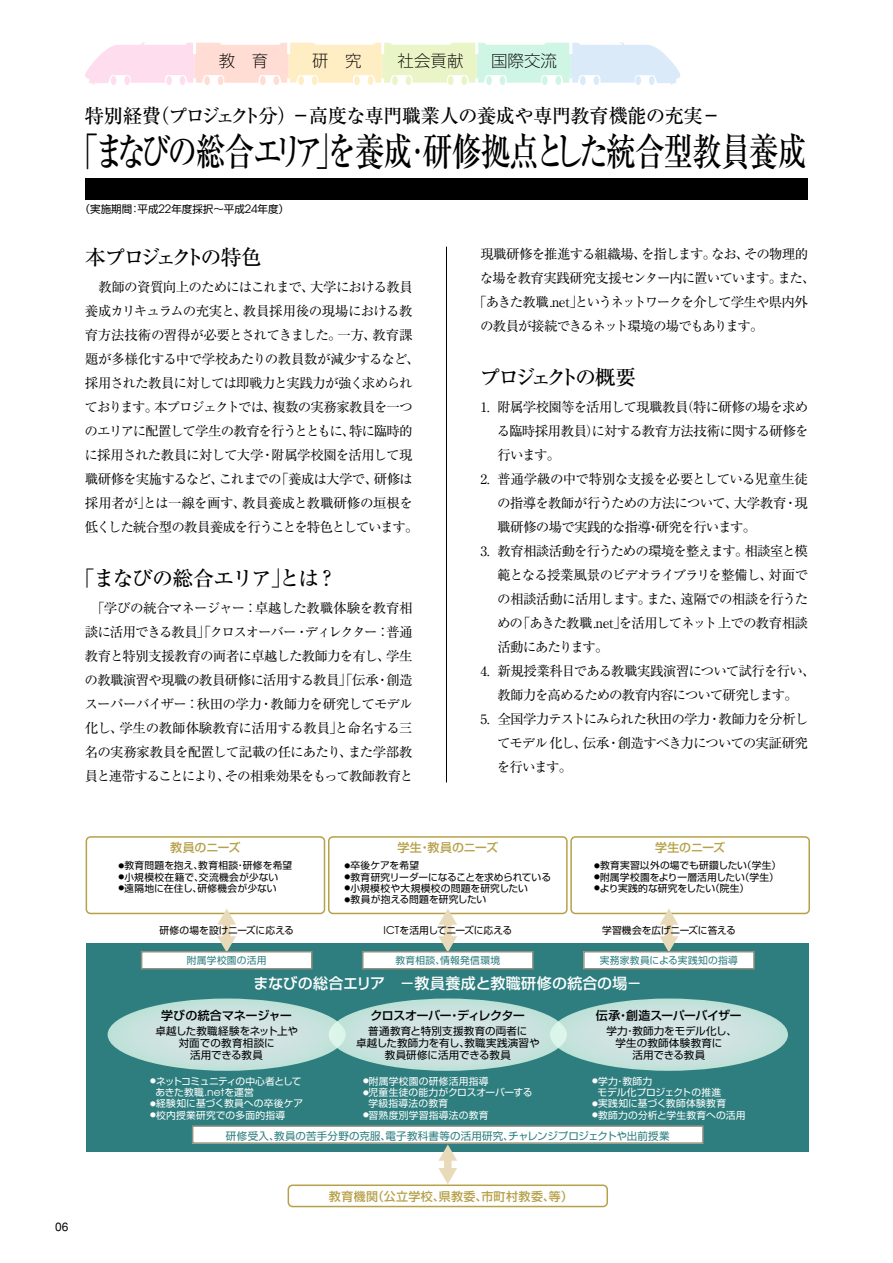
<style>
.page{position:relative;width:893px;height:1263px;background:#fff}
.page>*{position:absolute;margin:0;border:0;box-sizing:border-box;transform-origin:0 0}
.t1{font:500 39px "Ryumin";letter-spacing:-.06em;color:#000;scale:.76 1}
.t2{font:500 21px "Ryumin";letter-spacing:-.07em;color:#000}
.t3{font:500 21px "Ryumin";letter-spacing:-.205em;color:#000}
.t4{font:500 21px "Ryumin";letter-spacing:-.22em;color:#000}
.t5{font:500 19.5px "Ryumin";letter-spacing:-.045em;color:#000}
.t6{font:300 expanded 16.5px "Shin Go";color:#000}
.t7{font:500 15px "Shin Go";letter-spacing:.01em;color:#fff}
.t8{font:13.5px/24px "Ryumin";letter-spacing:-.065em;color:#000;text-align:justify}
.t9{font:13.5px "Ryumin";letter-spacing:-.085em;color:#000}
.t10{font:13.5px "Ryumin";letter-spacing:-.1em;color:#000}
.t11{font:500 12px "Shin Go";letter-spacing:.025em;color:#b6a149}
.t12{font:500 12px "Shin Go";letter-spacing:-.03em;color:#000}
.t13{font:500 12px "Shin Go";letter-spacing:-.05em;color:#000}
.t14{font:500 12px "Shin Go";letter-spacing:-.005em;color:#000}
.t15{font:500 12px "Shin Go";letter-spacing:-.015em;color:#b6a149}
.t16{font:500 12px "Gothic BBB";color:#000}
.t17{font:10.5px/12px "Shin Go";letter-spacing:.005em;color:#000;text-align:center}
.t18{font:10.5px "Shin Go";letter-spacing:.01em;color:#2e7e7f}
.t19{font:9.75px/11.2px "Shin Go";letter-spacing:.015em;color:#fff}
.t20{font:9.75px "Shin Go";letter-spacing:.005em;color:#000}
.t21{font:9.75px "Shin Go";letter-spacing:.025em;color:#000}
.t22{font:9.75px "Shin Go";letter-spacing:.025em;color:#2e7e7f}
.t23{font:9.75px/11.2px "Shin Go";letter-spacing:-.05em;color:#fff}
.t24{font:9.75px "Shin Go";letter-spacing:-.015em;color:#000}
.t25{font:9.75px "Shin Go";letter-spacing:.03em;color:#000}
.t26{font:9.75px "Shin Go";letter-spacing:-.045em;color:#000}
.s1{font-family:"Avant Garde";font-size:11.55px}
.s2{font-family:"Avant Garde";font-size:10.8px}
</style>
<div class="page">
<div style="left:85px;top:179px;width:723px;height:21px;background:#000"></div>
<hr style="left:446px;top:247px;width:1px;height:535px;background:#000">
<div style="left:86px;top:943px;width:723px;height:208px;background:#2e7e7f"></div>
<svg style="left:108px;top:998px;width:680px;height:73px"></svg>
<div style="left:328px;top:836px;width:240px;height:78px;border:2px solid #b6a149;border-radius:4px"></div>
<div style="left:288px;top:1184px;width:320px;height:23px;border:2px solid #b6a149;border-radius:4px"></div>
<div style="left:570px;top:836px;width:240px;height:78px;border:2px solid #b6a149;border-radius:4px"></div>
<div style="left:86px;top:836px;width:239px;height:78px;border:2px solid #b6a149;border-radius:4px"></div>
<div style="left:444px;top:922px;width:8px;height:17px;background:#e9dab9"></div>
<svg style="left:438px;top:936px;width:19px;height:15px"></svg>
<svg style="left:438px;top:909px;width:19px;height:16px"></svg>
<div style="left:665px;top:922px;width:8px;height:17px;background:#e9dab9"></div>
<svg style="left:659px;top:936px;width:19px;height:15px"></svg>
<svg style="left:660px;top:909px;width:18px;height:16px"></svg>
<div style="left:223px;top:922px;width:7px;height:17px;background:#e9dab9"></div>
<svg style="left:217px;top:936px;width:19px;height:15px"></svg>
<svg style="left:217px;top:909px;width:19px;height:16px"></svg>
<div style="left:363px;top:952px;width:170px;height:17px;background:#fff"></div>
<div style="left:362px;top:951px;width:172px;height:18px;border:2px solid #91917f"></div>
<div style="left:193px;top:1126px;width:510px;height:17px;background:#fff"></div>
<div style="left:192px;top:1125px;width:512px;height:19px;border:2px solid #91917f"></div>
<div style="left:584px;top:952px;width:170px;height:17px;background:#fff"></div>
<div style="left:583px;top:951px;width:172px;height:18px;border:2px solid #91917f"></div>
<div style="left:142px;top:952px;width:170px;height:17px;background:#fff"></div>
<div style="left:141px;top:951px;width:171px;height:18px;border:2px solid #91917f"></div>
<div style="left:444px;top:1158px;width:8px;height:13px;background:#e9dab9"></div>
<svg style="left:438px;top:1168px;width:19px;height:16px"></svg>
<svg style="left:438px;top:1144px;width:19px;height:17px"></svg>
<svg style="left:85px;top:43px;width:595px;height:42px"></svg>
<p class="t6" style="left:219px;top:50px;width:51px">教　育</p>
<p class="t6" style="left:312px;top:50px;width:51px">研　究</p>
<p class="t6" style="left:398px;top:50px;width:67px">社会貢献</p>
<p class="t6" style="left:491px;top:50px;width:67px">国際交流</p>
<h3 class="t5" style="left:85px;top:104px;width:637px">特別経費（プロジェクト分）－高度な専門職業人の養成や専門教育機能の充実－</h3>
<h1 class="t1" style="left:69px;top:128px;width:973px">「まなびの総合エリア」を養成・研修拠点とした統合型教員養成</h1>
<p class="t17" style="left:80px;top:202px;width:211px">（実施期間：平成<span class="s1">22</span>年度採択～平成<span class="s1">24</span>年度）</p>
<h2 class="t3" style="left:85px;top:245px;width:179px">本プロジェクトの特色</h2>
<p class="t8" style="left:84px;top:274px;width:337px;text-align:left">　教師の資質向上のためにはこれまで、大学における教員養成カリキュラムの充実と、教員採用後の現場における教育方法技術の習得が必要とされてきました。一方、教育課題が多様化する中で学校あたりの教員数が減少するなど、採用された教員に対しては即戦力と実践力が強く求められております。本プロジェクトでは、複数の実務家教員を一つのエリアに配置して学生の教育を行うとともに、特に臨時的に採用された教員に対して大学・附属学校園を活用して現職研修を実施するなど、これまでの「養成は大学で、研修は採用者が」とは一線を画す、教員養成と教職研修の垣根を低くした統合型の教員養成を行うことを特色としています。</p>
<h2 class="t2" style="left:74px;top:566px;width:265px">「まなびの総合エリア」とは？</h2>
<p class="t8" style="left:85px;top:595px;width:330px">　「学びの統合マネージャー：卓越した教職体験を教育相談に活用できる教員」「クロスオーバー・ディレクター：普通教育と特別支援教育の両者に卓越した教師力を有し、学生の教職演習や現職の教員研修に活用する教員」「伝承・創造スーパーバイザー：秋田の学力・教師力を研究してモデル化し、学生の教師体験教育に活用する教員」と命名する三名の実務家教員を配置して記載の任にあたり、また学部教員と連帯することにより、その相乗効果をもって教師教育と</p>
<p class="t8" style="left:480px;top:241px;width:329px">現職研修を推進する組織場、を指します。なお、その物理的</p>
<p class="t8" style="left:480px;top:265px;width:337px">な場を教育実践研究支援センター内に置いています。また、</p>
<p class="t9" style="left:473px;top:293px;width:336px">「あきた教職.net」というネットワークを介して学生や県内外</p>
<p class="t10" style="left:480px;top:317px;width:285px">の教員が接続できるネット環境の場でもあります。</p>
<h2 class="t4" style="left:480px;top:365px;width:158px">プロジェクトの概要</h2>
<p class="t8" style="left:497px;top:394px;width:313px;text-indent:-16px">1. 附属学校園等を活用して現職教員（特に研修の場を求める臨時採用教員）に対する教育方法技術に関する研修を行います。</p>
<p class="t8" style="left:497px;top:466px;width:312px;text-indent:-17px">2. 普通学級の中で特別な支援を必要としている児童生徒の指導を教師が行うための方法について、大学教育・現職研修の場で実践的な指導・研究を行います。</p>
<p class="t8" style="left:497px;top:538px;width:313px;text-indent:-17px">3. 教育相談活動を行うための環境を整えます。相談室と模範となる授業風景のビデオライブラリを整備し、対面での相談活動に活用します。また、遠隔での相談を行うための「あきた教職.net」を活用してネット上での教育相談活動にあたります。</p>
<p class="t8" style="left:480px;top:658px;width:336px;text-align:center">4. 新規授業科目である教職実践演習について試行を行い、教師力を高めるための教育内容について研究します。</p>
<p class="t8" style="left:497px;top:706px;width:313px;text-indent:-16px">5. 全国学力テストにみられた秋田の学力・教師力を分析してモデル化し、伝承・創造すべき力についての実証研究を行います。</p>
<p class="t16" style="left:55px;top:1220px;width:15px">06</p>
<p class="t15" style="left:397px;top:840px;width:102px">学生・教員のニーズ</p>
<p class="t20" style="left:345px;top:859px;width:76px"><sup>●</sup>卒後ケアを希望</p>
<p class="t24" style="left:345px;top:870px;width:208px"><sup>●</sup>教育研究リーダーになることを求められている</p>
<p class="t21" style="left:345px;top:881px;width:185px"><sup>●</sup>小規模校や大規模校の問題を研究したい</p>
<p class="t20" style="left:345px;top:893px;width:143px"><sup>●</sup>教員が抱える問題を研究したい</p>
<p class="t11" style="left:655px;top:840px;width:72px">学生のニーズ</p>
<p class="t20" style="left:594px;top:859px;width:188px"><sup>●</sup>教育実習以外の場でも研鑽したい（学生）</p>
<p class="t20" style="left:594px;top:870px;width:186px"><sup>●</sup>附属学校園をより一層活用したい（学生）</p>
<p class="t20" style="left:594px;top:881px;width:157px"><sup>●</sup>より実践的な研究をしたい（院生）</p>
<p class="t11" style="left:170px;top:840px;width:72px">教員のニーズ</p>
<p class="t20" style="left:119px;top:859px;width:175px"><sup>●</sup>教育問題を抱え、教育相談・研修を希望</p>
<p class="t25" style="left:119px;top:870px;width:161px"><sup>●</sup>小規模校在籍で、交流機会が少ない</p>
<p class="t21" style="left:119px;top:881px;width:160px"><sup>●</sup>遠隔地に在住し、研修機会が少ない</p>
<p class="t20" style="left:159px;top:923px;width:136px">研修の場を設けニーズに応える</p>
<p class="t26" style="left:383px;top:923px;width:130px"><span class="s2">ICT</span>を活用してニーズに応える</p>
<p class="t20" style="left:602px;top:923px;width:135px">学習機会を広げニーズに答える</p>
<p class="t22" style="left:395px;top:954px;width:106px">教育相談、情報発信環境</p>
<p class="t22" style="left:187px;top:954px;width:81px">附属学校園の活用</p>
<p class="t22" style="left:600px;top:954px;width:140px">実務家教員による実践知の指導</p>
<p class="t7" style="left:254px;top:973px;width:390px">まなびの総合エリア　－教員養成と教職研修の統合の場－</p>
<p class="t14" style="left:161px;top:1007px;width:132px">学びの統合マネージャー</p>
<p class="t17" style="left:155px;top:1024px;width:144px">卓越した教職経験をネット上や対面での教育相談に<br>活用できる教員</p>
<p class="t23" style="left:155px;top:1075px;width:148px;text-indent:-5px"><sup>●</sup>ネットコミュニティの中心者としてあきた教職<span class="s2">.net</span>を運営</p>
<p class="t19" style="left:150px;top:1097px;width:154px"><sup>●</sup>経験知に基づく教員への卒後ケア</p>
<p class="t19" style="left:150px;top:1109px;width:137px"><sup>●</sup>校内授業研究での多面的指導</p>
<p class="t12" style="left:370px;top:1007px;width:156px">クロスオーバー・ディレクター</p>
<p class="t17" style="left:356px;top:1024px;width:185px">普通教育と特別支援教育の両者に<br>卓越した教師力を有し、教職実践演習や教員研修に活用できる教員</p>
<p class="t19" style="left:363px;top:1075px;width:127px"><sup>●</sup>附属学校園の研修活用指導</p>
<p class="t19" style="left:368px;top:1086px;width:166px;text-indent:-5px"><sup>●</sup>児童生徒の能力がクロスオーバーする学級指導法の教育</p>
<p class="t19" style="left:363px;top:1109px;width:127px"><sup>●</sup>習熟度別学習指導法の教育</p>
<p class="t13" style="left:596px;top:1007px;width:147px">伝承・創造スーパーバイザー</p>
<p class="t17" style="left:606px;top:1024px;width:132px">学力・教師力をモデル化し、学生の教師体験教育に<br>活用できる教員</p>
<p class="t19" style="left:598px;top:1075px;width:125px;text-indent:-5px"><sup>●</sup>学力・教師力<br>モデル化プロジェクトの推進</p>
<p class="t19" style="left:592px;top:1097px;width:135px"><sup>●</sup>実践知に基づく教師体験教育</p>
<p class="t19" style="left:592px;top:1109px;width:155px"><sup>●</sup>教師力の分析と学生教育への活用</p>
<p class="t18" style="left:226px;top:1128px;width:445px">研修受入、教員の苦手分野の克服、電子教科書等の活用研究、チャレンジプロジェクトや出前授業</p>
<p class="t11" style="left:329px;top:1188px;width:245px">教育機関（公立学校、県教委、市町村教委、等）</p>
</div>
